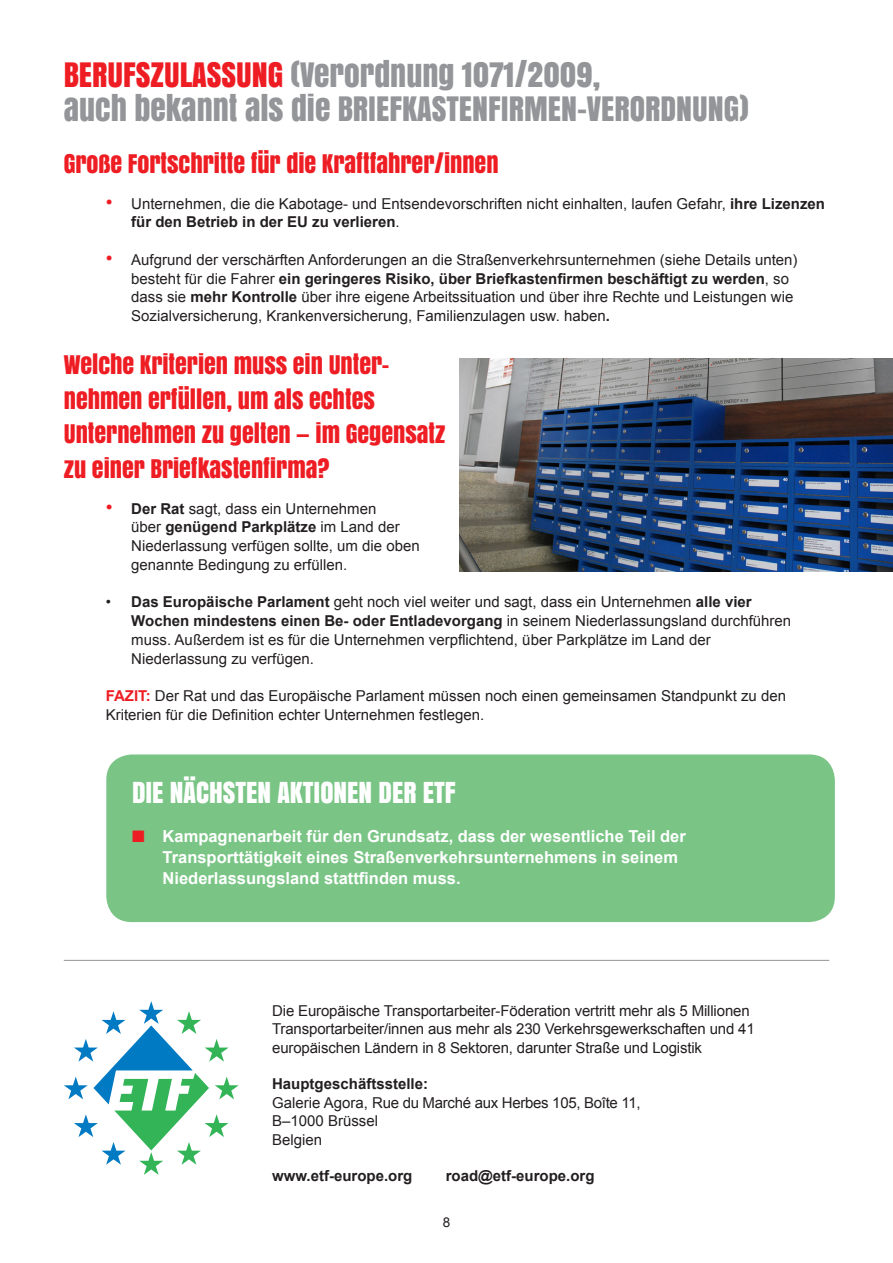
<style>
.page{position:relative;width:893px;height:1263px;background:#fff}
.page>*{position:absolute;margin:0;border:0;box-sizing:border-box;transform-origin:0 0}
._5_Bhead{font:31.5px/34.5px "Anton";color:#939598}
._0_normal{font:27px "Anton";color:#fff}
._6_C-Head{font:24px/34.5px "Anton";color:#ee1d23}
._0_normal-2{font:700 16.5px/21px "Arial";color:#fff}
._3_item{font:15px/18.8px "Arial";color:#231f20}
._0_normal-3{font:15px/18.8px "Arial";letter-spacing:-.01em;color:#231f20}
._0_normal-4{font:700 15px "Arial";color:#231f20}
.t1{font:13.5px "Arial";color:#231f20}
.s1{color:#ee1d23}
.s2{font-size:19.5px;color:#ee1d23}
.s3{font-weight:700}
.s4{font-weight:700;color:#ee1d23}
</style>
<div class="page">
<div style="left:106px;top:754px;width:729px;height:168px;background:#7ac585;border-radius:26px"></div>
<img style="left:459px;top:358px;width:434px;height:214px">
<hr style="left:64px;top:960px;width:765px;height:1px;background:#939598">
<svg style="left:64px;top:1001px;width:175px;height:174px"></svg>
<p class="_5_Bhead" style="left:64px;top:56px;width:687px"><span class="s1">BERUFSZULASSUNG</span> (VERORDNUNG 1071/2009,<br>AUCH BEKANNT ALS DIE BRIEFKASTENFIRMEN-VERORDNUNG)</p>
<p class="_6_C-Head" style="left:64px;top:145px;width:436px">GROßE FORTSCHRITTE FÜR DIE KRAFTFAHRER/INNEN</p>
<p class="_3_item" style="left:131px;top:194px;width:695px;text-indent:-26px"><span class="s2">•</span> Unternehmen, die die Kabotage- und Entsendevorschriften nicht einhalten, laufen Gefahr, <span class="s3">ihre Lizenzen für den Betrieb in der EU zu verlieren</span>.</p>
<p class="_3_item" style="left:131px;top:250px;width:668px;text-indent:-26px"><span class="s2">•</span> Aufgrund der verschärften Anforderungen an die Straßenverkehrsunternehmen (siehe Details unten) besteht für die Fahrer <span class="s3">ein geringeres Risiko, über Briefkastenfirmen beschäftigt zu werden</span>, so dass sie <span class="s3">mehr Kontrolle</span> über ihre eigene Arbeitssituation und über ihre Rechte und Leistungen wie Sozialversicherung, Krankenversicherung, Familienzulagen usw. haben<span class="s3">.</span></p>
<p class="_6_C-Head" style="left:64px;top:347px;width:383px">WELCHE KRITERIEN MUSS EIN UNTER-<br>NEHMEN ERFÜLLEN, UM ALS ECHTES<br>UNTERNEHMEN ZU GELTEN — IM GEGENSATZ<br>ZU EINER BRIEFKASTENFIRMA?</p>
<p class="_3_item" style="left:131px;top:499px;width:290px;text-indent:-26px"><span class="s2">•</span> <span class="s3">Der Rat</span> sagt, dass ein Unternehmen<br>über <span class="s3">genügend Parkplätze</span> im Land der Niederlassung verfügen sollte, um die oben genannte Bedingung zu erfüllen.</p>
<p class="_3_item" style="left:131px;top:593px;width:661px;text-indent:-26px">• <span class="s3">Das Europäische Parlament</span> geht noch viel weiter und sagt, dass ein Unternehmen <span class="s3">alle vier Wochen mindestens einen Be- oder Entladevorgang</span> in seinem Niederlassungsland durchführen muss. Außerdem ist es für die Unternehmen verpflichtend, über Parkplätze im Land der Niederlassung zu verfügen.</p>
<p class="_0_normal-3" style="left:106px;top:687px;width:682px"><span class="s4">FAZIT:</span> Der Rat und das Europäische Parlament müssen noch einen gemeinsamen Standpunkt zu den<br>Kriterien für die Definition echter Unternehmen festlegen.</p>
<p class="_0_normal" style="left:132px;top:771px;width:325px">DIE NÄCHSTEN AKTIONEN DER ETF</p>
<p class="_0_normal-2" style="left:163px;top:826px;width:525px;text-indent:-31px"><span class="s1">■</span> Kampagnenarbeit für den Grundsatz, dass der wesentliche Teil der<br>Transporttätigkeit eines Straßenverkehrsunternehmens in seinem<br>Niederlassungsland stattfinden muss.</p>
<p class="_0_normal-3" style="left:272px;top:1001px;width:484px">Die Europäische Transportarbeiter-Föderation vertritt mehr als 5 Millionen<br>Transportarbeiter/innen aus mehr als 230 Verkehrsgewerkschaften und 41 europäischen Ländern in 8 Sektoren, darunter Straße und Logistik</p>
<p class="_0_normal-3" style="left:272px;top:1074px;width:370px"><span class="s3">Hauptgeschäftsstelle:<br></span>Galerie Agora, Rue du Marché aux Herbes 105, Boîte 11,<br>B–1000 Brüssel<br>Belgien</p>
<p class="_0_normal-4" style="left:272px;top:1166px;width:142px">www.etf-europe.org</p>
<p class="_0_normal-4" style="left:446px;top:1166px;width:150px">road@etf-europe.org</p>
<p class="t1" style="left:443px;top:1213px;width:9px">8</p>
</div>
